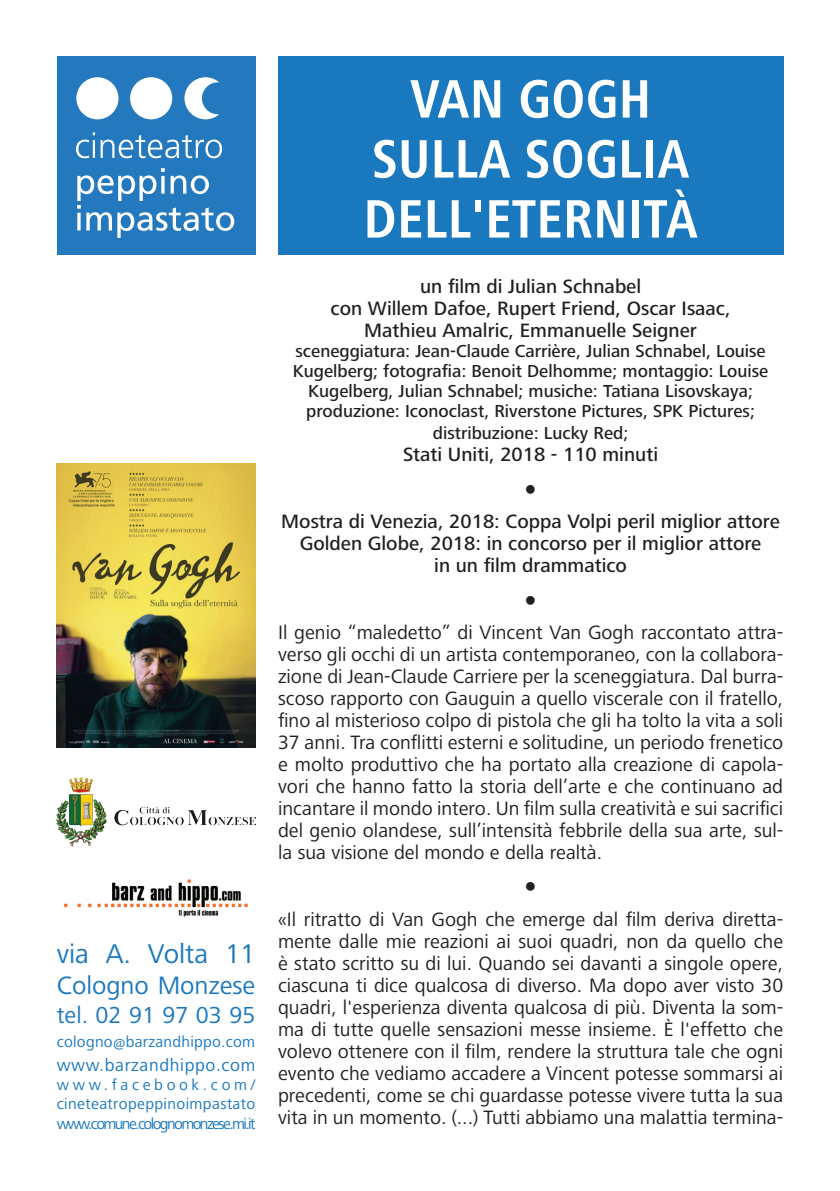
<style>
.page{position:relative;width:840px;height:1191px;background:#fff}
.page>*{position:absolute;margin:0;border:0;box-sizing:border-box;transform-origin:0 0}
.t1{font:700 condensed 56px/60px "Frutiger Next LT";color:#fff;text-align:center}
.t2{font:28px "Frutiger Next LT";color:#1978be}
.t3{font:26px "Frutiger Next LT";color:#1978be}
.t4{font:24px "Frutiger Next LT";color:#1978be}
.t5{font:20px/22px "Frutiger Next LT";color:#231f20;text-align:justify}
.t6{font:500 20px/22px "Frutiger Next LT";color:#231f20;text-align:center}
.t7{font:20px "Trebuchet MS";color:#231f20}
.t8{font:500 18px/20px "Frutiger Next LT";color:#231f20;text-align:center}
.t9{font:18px "Frutiger Next LT";letter-spacing:.035em;color:#1978be}
.t10{font:16px/19.2px "Frutiger Next LT";letter-spacing:.015em;color:#1978be;text-align:justify}
</style>
<div class="page">
<div style="left:278px;top:57px;width:504px;height:198px;background:#1978be"></div>
<img style="left:57px;top:463px;width:198px;height:284px">
<img style="left:63px;top:879px;width:185px;height:38px">
<img style="left:57px;top:777px;width:198px;height:69px">
<div style="left:57px;top:57px;width:198px;height:198px;background:#2479be"></div>
<svg style="left:76px;top:132px;width:146px;height:26px"></svg>
<svg style="left:77px;top:168px;width:157px;height:70px"></svg>
<div style="left:75px;top:76px;width:45px;height:45px;background:#fff;border:1px solid #2479be;border-radius:50%"></div>
<div style="left:129px;top:76px;width:44px;height:45px;background:#fff;border:1px solid #2479be;border-radius:50%"></div>
<svg style="left:184px;top:77px;width:35px;height:43px"></svg>
<h2 class="t2" style="left:57px;top:938px;width:200px">via A. Volta 11</h2>
<h3 class="t3" style="left:57px;top:971px;width:200px">Cologno Monzese</h3>
<p class="t4" style="left:57px;top:1001px;width:200px">tel. 02 91 97 03 95</p>
<p class="t10" style="left:57px;top:1032px;width:200px">cologno@barzandhippo.com</p>
<p class="t9" style="left:57px;top:1055px;width:200px">www.barzandhippo.com</p>
<p class="t10" style="left:57px;top:1075px;width:200px">www.facebook.com/ cineteatropeppinoimpastato www.comune.colognomonzese.mi.it</p>
<h1 class="t1" style="left:363px;top:69px;width:336px">VAN GOGH<br>SULLA SOGLIA<br>DELL'ETERNITÀ</h1>
<p class="t6" style="left:330px;top:276px;width:401px">un film di Julian Schnabel<br>con Willem Dafoe, Rupert Friend, Oscar Isaac,<br>Mathieu Amalric, Emmanuelle Seigner</p>
<p class="t8" style="left:293px;top:341px;width:476px">sceneggiatura: Jean-Claude Carrière, Julian Schnabel, Louise Kugelberg; fotografia: Benoit Delhomme; montaggio: Louise Kugelberg, Julian Schnabel; musiche: Tatiana Lisovskaya; produzione: Iconoclast, Riverstone Pictures, SPK Pictures;</p>
<p class="t8" style="left:432px;top:423px;width:197px">distribuzione: Lucky Red;</p>
<p class="t6" style="left:403px;top:444px;width:256px">Stati Uniti, 2018 - 110 minuti</p>
<p class="t7" style="left:524px;top:475px;width:14px">●</p>
<p class="t6" style="left:281px;top:510px;width:500px">Mostra di Venezia, 2018: Coppa Volpi peril miglior attore<br>Golden Globe, 2018: in concorso per il miglior attore<br>in un film drammatico</p>
<p class="t7" style="left:524px;top:586px;width:14px">●</p>
<p class="t5" style="left:278px;top:621px;width:506px">Il genio “maledetto” di Vincent Van Gogh raccontato attra&shy;verso gli occhi di un artista contemporaneo, con la collabora&shy;zione di Jean-Claude Carriere per la sceneggiatura. Dal burra&shy;scoso rapporto con Gauguin a quello viscerale con il fratello, fino al misterioso colpo di pistola che gli ha tolto la vita a soli 37 anni. Tra conflitti esterni e solitudine, un periodo frenetico e molto produttivo che ha portato alla creazione di capola&shy;vori che hanno fatto la storia dell’arte e che continuano ad incantare il mondo intero. Un film sulla creatività e sui sacrifici del genio olandese, sull’intensità febbrile della sua arte, sul&shy;la sua visione del mondo e della realtà.</p>
<p class="t7" style="left:524px;top:872px;width:14px">●</p>
<p class="t5" style="left:278px;top:908px;width:506px">«Il ritratto di Van Gogh che emerge dal film deriva diretta&shy;mente dalle mie reazioni ai suoi quadri, non da quello che è stato scritto su di lui. Quando sei davanti a singole opere, ciascuna ti dice qualcosa di diverso. Ma dopo aver visto 30 quadri, l'esperienza diventa qualcosa di più. Diventa la som&shy;ma di tutte quelle sensazioni messe insieme. È l'effetto che volevo ottenere con il film, rendere la struttura tale che ogni evento che vediamo accadere a Vincent potesse sommarsi ai precedenti, come se chi guardasse potesse vivere tutta la sua vita in un momento. (...) Tutti abbiamo una malattia termina-</p>
</div>
